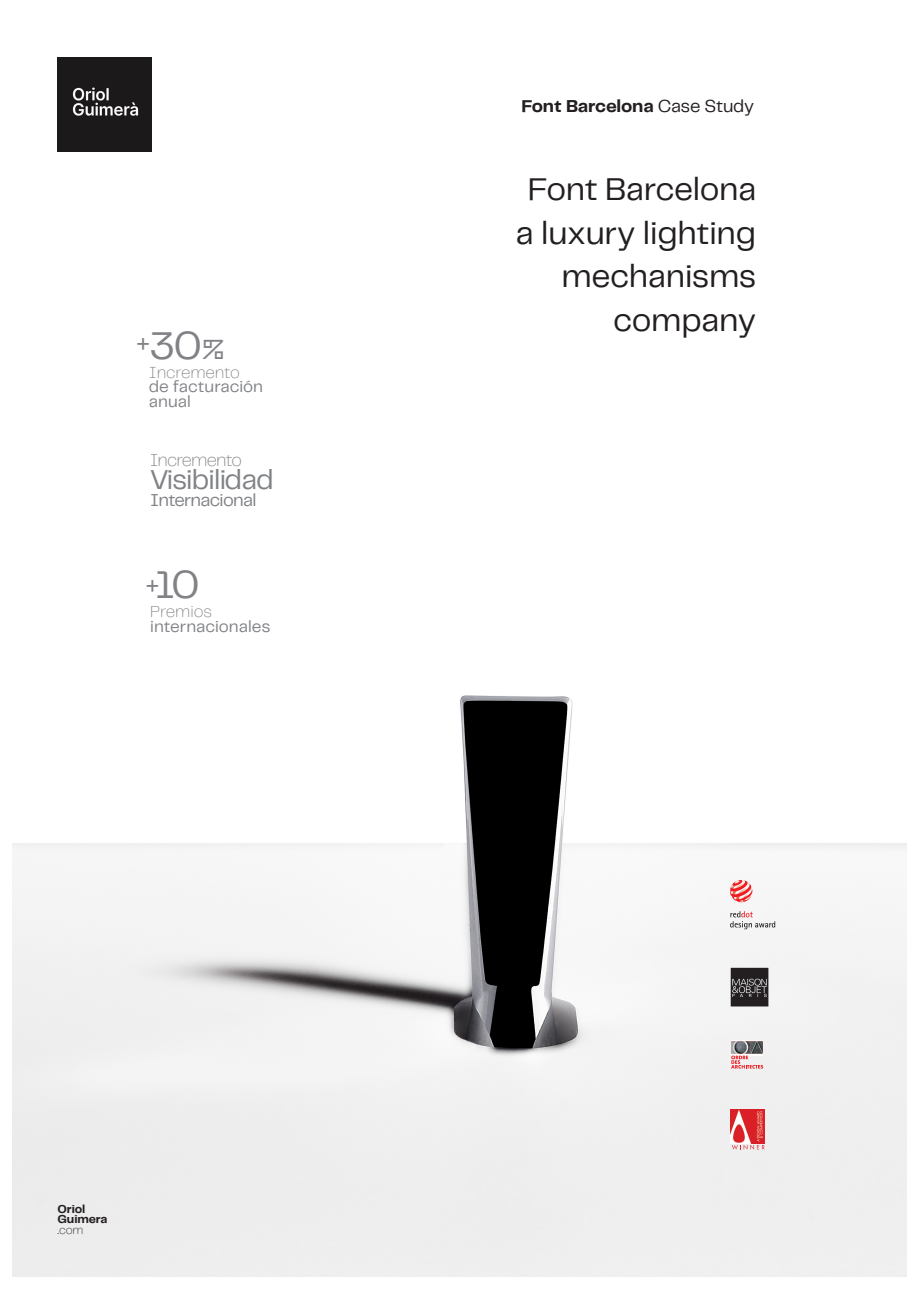
<style>
.page{position:relative;width:919px;height:1289px;background:#fff}
.page>*{position:absolute;margin:0;border:0;box-sizing:border-box;transform-origin:0 0}
.t1{font:40.5px "Telegraf";color:#808285}
.t2{font:33px/43.5px "Telegraf";letter-spacing:-.01em;color:#231f20;text-align:right}
.t3{font:28.5px "Telegraf";letter-spacing:-.03em;color:#808285}
.t4{font:700 18px "Telegraf";letter-spacing:-.01em;color:#231f20}
.t5{font:18px "Telegraf";letter-spacing:-.035em;color:#808285}
.t6{font:200 18px "Telegraf";letter-spacing:-.05em;color:#808285}
.t7{font:16.8px/14.5px "Telegraf";color:#808285}
.t8{font:200 16.8px "Telegraf";letter-spacing:-.01em;color:#808285}
.t9{font:700 12px/10.5px "Telegraf";letter-spacing:-.01em;color:#231f20}
.t10{font:200 12px "Telegraf";color:#231f20}
.s1{font-size:40.5px}
.s2{font-size:28.5px}
.s3{font-weight:400}
</style>
<div class="page">
<img style="left:12px;top:695px;width:894px;height:580px">
<img style="left:57px;top:58px;width:94px;height:93px">
<svg style="left:730px;top:911px;width:45px;height:18px"></svg>
<svg style="left:730px;top:880px;width:22px;height:22px"></svg>
<img style="left:730px;top:967px;width:38px;height:39px">
<img style="left:730px;top:1109px;width:34px;height:34px">
<svg style="left:731px;top:1144px;width:33px;height:5px"></svg>
<img style="left:731px;top:1040px;width:31px;height:15px">
<svg style="left:731px;top:1055px;width:32px;height:13px"></svg>
<p class="t3" style="left:136px;top:326px;width:90px">+<span class="s1">30</span>%</p>
<p class="t8" style="left:149px;top:361px;width:93px">Incremento</p>
<p class="t7" style="left:149px;top:379px;width:116px">de facturación anual</p>
<p class="t6" style="left:150px;top:448px;width:94px">Incremento</p>
<p class="t5" style="left:150px;top:488px;width:108px">Internacional</p>
<p class="t3" style="left:150px;top:461px;width:126px">Visibilidad</p>
<p class="t1" style="left:145px;top:557px;width:56px"><span class="s2">+</span>10</p>
<p class="t8" style="left:150px;top:601px;width:63px">Premios</p>
<p class="t7" style="left:150px;top:618px;width:121px">internacionales</p>
<p class="t9" style="left:57px;top:1203px;width:52px">Oriol<br>Guimera</p>
<p class="t10" style="left:57px;top:1221px;width:27px">.com</p>
<p class="t4" style="left:521px;top:94px;width:234px">Font Barcelona <span class="s3">Case Study</span></p>
<p class="t2" style="left:515px;top:167px;width:242px">Font Barcelona a luxury lighting mechanisms company</p>
</div>
